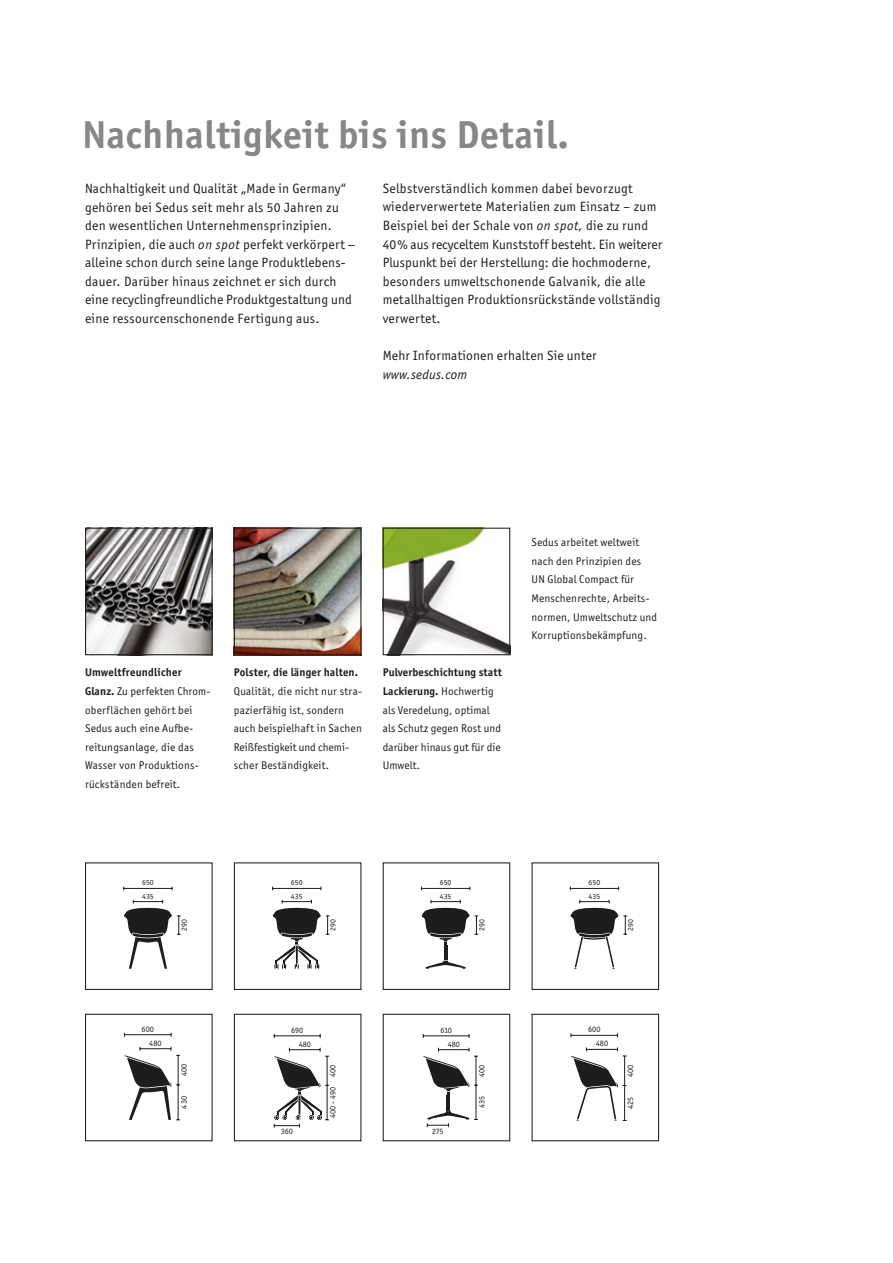
<style>
.page{position:relative;width:893px;height:1263px;background:#fff}
.page>*{position:absolute;margin:0;border:0;box-sizing:border-box;transform-origin:0 0}
.t1{font:700 39px "Officina San Itc T";letter-spacing:.015em;color:#878787}
.t2{font:13.5px/18.6px "Officina San Itc T";letter-spacing:.02em;color:#1d1d1b}
.t3{font:italic 13.5px "Officina San Itc T";letter-spacing:.015em;color:#1d1d1b}
.t4{font:11.25px/18.6px "Officina San Itc T";letter-spacing:.015em;color:#1d1d1b}
.t5{font:700 11.25px "Officina San Itc T";letter-spacing:.015em;color:#1d1d1b}
.t6{font:8.25px "Officina San Itc T";color:#1d1d1b}
.t7{font:8.1px "Officina San Itc T";color:#1d1d1b}
.t8{font:7.8px "Officina San Itc T";color:#1d1d1b}
.s1{font-style:italic}
.s2{font-weight:700}
</style>
<div class="page">
<img style="left:385px;top:530px;width:123px;height:123px">
<div style="left:383px;top:528px;width:127px;height:127px;border:1px solid #1d1d1b"></div>
<img style="left:87px;top:530px;width:124px;height:123px">
<div style="left:85px;top:528px;width:128px;height:127px;border:1px solid #1d1d1b"></div>
<img style="left:236px;top:530px;width:123px;height:123px">
<div style="left:234px;top:528px;width:127px;height:127px;border:1px solid #1d1d1b"></div>
<hr style="left:124px;top:888px;width:48px;height:1px;background:#1d1d1b">
<svg style="left:124px;top:900px;width:57px;height:69px"></svg>
<div style="left:85px;top:862px;width:128px;height:128px;border:1px solid #1d1d1b"></div>
<hr style="left:124px;top:1034px;width:47px;height:1px;background:#1d1d1b">
<svg style="left:124px;top:1047px;width:56px;height:73px"></svg>
<div style="left:85px;top:1014px;width:128px;height:127px;border:1px solid #1d1d1b"></div>
<hr style="left:273px;top:888px;width:48px;height:1px;background:#1d1d1b">
<svg style="left:273px;top:900px;width:56px;height:69px"></svg>
<div style="left:234px;top:862px;width:127px;height:128px;border:1px solid #1d1d1b"></div>
<hr style="left:274px;top:1035px;width:46px;height:1px;background:#1d1d1b">
<svg style="left:274px;top:1048px;width:55px;height:79px"></svg>
<div style="left:234px;top:1014px;width:127px;height:127px;border:1px solid #1d1d1b"></div>
<svg style="left:425px;top:961px;width:41px;height:8px"></svg>
<hr style="left:444px;top:945px;width:3px;height:15px;background:#1d1d1b">
<hr style="left:421px;top:888px;width:49px;height:1px;background:#1d1d1b">
<svg style="left:421px;top:900px;width:57px;height:44px"></svg>
<div style="left:383px;top:862px;width:127px;height:128px;border:1px solid #1d1d1b"></div>
<hr style="left:446px;top:1095px;width:4px;height:15px;background:#1d1d1b">
<hr style="left:423px;top:1035px;width:46px;height:1px;background:#1d1d1b">
<hr style="left:476px;top:1056px;width:1px;height:63px;background:#1d1d1b">
<svg style="left:423px;top:1048px;width:55px;height:46px"></svg>
<svg style="left:427px;top:1111px;width:51px;height:16px"></svg>
<div style="left:383px;top:1014px;width:127px;height:127px;border:1px solid #1d1d1b"></div>
<hr style="left:570px;top:888px;width:49px;height:1px;background:#1d1d1b">
<svg style="left:570px;top:900px;width:57px;height:69px"></svg>
<div style="left:531px;top:862px;width:128px;height:128px;border:1px solid #1d1d1b"></div>
<hr style="left:571px;top:1035px;width:47px;height:1px;background:#1d1d1b">
<svg style="left:571px;top:1047px;width:56px;height:74px"></svg>
<div style="left:531px;top:1014px;width:128px;height:127px;border:1px solid #1d1d1b"></div>
<h1 class="t1" style="left:83px;top:110px;width:488px">Nachhaltigkeit bis ins Detail.</h1>
<p class="t2" style="left:85px;top:179px;width:271px">Nachhaltigkeit und Qualität „Made in Germany“ gehören bei Sedus seit mehr als 50 Jahren zu den wesentlichen Unternehmensprinzipien.<br>Prinzipien, die auch <span class="s1">on spot</span> perfekt verkörpert − alleine schon durch seine lange Produktlebens&shy;dauer. Darüber hinaus zeichnet er sich durch eine recyclingfreundliche Produktgestaltung und eine ressourcenschonende Fertigung aus.</p>
<p class="t2" style="left:383px;top:179px;width:281px">Selbstverständlich kommen dabei bevorzugt wiederverwertete Materialien zum Einsatz – zum Beispiel bei der Schale von <span class="s1">on spot,</span> die zu rund 40% aus recyceltem Kunststoff besteht. Ein weiterer Pluspunkt bei der Herstellung: die hochmoderne, besonders umweltschonende Galvanik, die alle metallhaltigen Produktionsrückstände vollständig verwertet.</p>
<p class="t2" style="left:383px;top:346px;width:216px">Mehr Informationen erhalten Sie unter</p>
<p class="t3" style="left:383px;top:367px;width:86px">www.sedus.com</p>
<p class="t5" style="left:234px;top:666px;width:126px">Polster, die länger halten.</p>
<p class="t4" style="left:234px;top:682px;width:130px">Qualität, die nicht nur stra&shy;pazierfähig ist, sondern auch beispielhaft in Sachen<br>Reißfestigkeit und chemi&shy;scher Beständigkeit.</p>
<p class="t4" style="left:85px;top:663px;width:127px"><span class="s2">Umweltfreundlicher<br>Glanz.</span> Zu perfekten Chrom&shy;oberflächen gehört bei<br>Sedus auch eine Aufbe&shy;reitungsanlage, die das<br>Wasser von Produktions&shy;rückständen befreit.</p>
<p class="t4" style="left:383px;top:663px;width:121px"><span class="s2">Pulverbeschichtung statt<br>Lackierung.</span> Hochwertig als Veredelung, optimal als Schutz gegen Rost und darüber hinaus gut für die<br>Umwelt.</p>
<p class="t4" style="left:531px;top:533px;width:127px">Sedus arbeitet weltweit nach den Prinzipien des<br>UN Global Compact für<br>Menschenrechte, Arbeits&shy;normen, Umweltschutz und<br>Korruptionsbekämpfung.</p>
<p class="t8" style="left:142px;top:878px;width:13px">650</p>
<p class="t8" style="left:142px;top:891px;width:13px">435</p>
<p class="t8" style="left:180px;top:931px;width:13px;rotate:-90deg">290</p>
<p class="t8" style="left:291px;top:878px;width:13px">650</p>
<p class="t8" style="left:291px;top:891px;width:13px">435</p>
<p class="t8" style="left:328px;top:931px;width:13px;rotate:-90deg">290</p>
<p class="t8" style="left:440px;top:878px;width:13px">650</p>
<p class="t8" style="left:440px;top:891px;width:13px">435</p>
<p class="t8" style="left:477px;top:931px;width:13px;rotate:-90deg">290</p>
<p class="t8" style="left:589px;top:878px;width:13px">650</p>
<p class="t8" style="left:589px;top:891px;width:13px">435</p>
<p class="t8" style="left:626px;top:931px;width:13px;rotate:-90deg">290</p>
<p class="t6" style="left:142px;top:1024px;width:14px">600</p>
<p class="t6" style="left:149px;top:1038px;width:14px">480</p>
<p class="t6" style="left:179px;top:1076px;width:14px;rotate:-90deg">400</p>
<p class="t6" style="left:179px;top:1108px;width:14px;rotate:-90deg">430</p>
<p class="t7" style="left:291px;top:1025px;width:14px">690</p>
<p class="t7" style="left:299px;top:1039px;width:14px">480</p>
<p class="t7" style="left:281px;top:1127px;width:14px">360</p>
<p class="t7" style="left:328px;top:1077px;width:14px;rotate:-90deg">400</p>
<p class="t7" style="left:328px;top:1118px;width:32px;rotate:-90deg">400 - 490</p>
<p class="t7" style="left:440px;top:1025px;width:13px">610</p>
<p class="t7" style="left:448px;top:1039px;width:14px">480</p>
<p class="t7" style="left:432px;top:1126px;width:13px">275</p>
<p class="t7" style="left:477px;top:1077px;width:14px;rotate:-90deg">400</p>
<p class="t7" style="left:477px;top:1108px;width:14px;rotate:-90deg">435</p>
<p class="t6" style="left:588px;top:1025px;width:14px">600</p>
<p class="t6" style="left:596px;top:1039px;width:14px">480</p>
<p class="t6" style="left:626px;top:1077px;width:14px;rotate:-90deg">400</p>
<p class="t6" style="left:626px;top:1109px;width:14px;rotate:-90deg">425</p>
</div>
